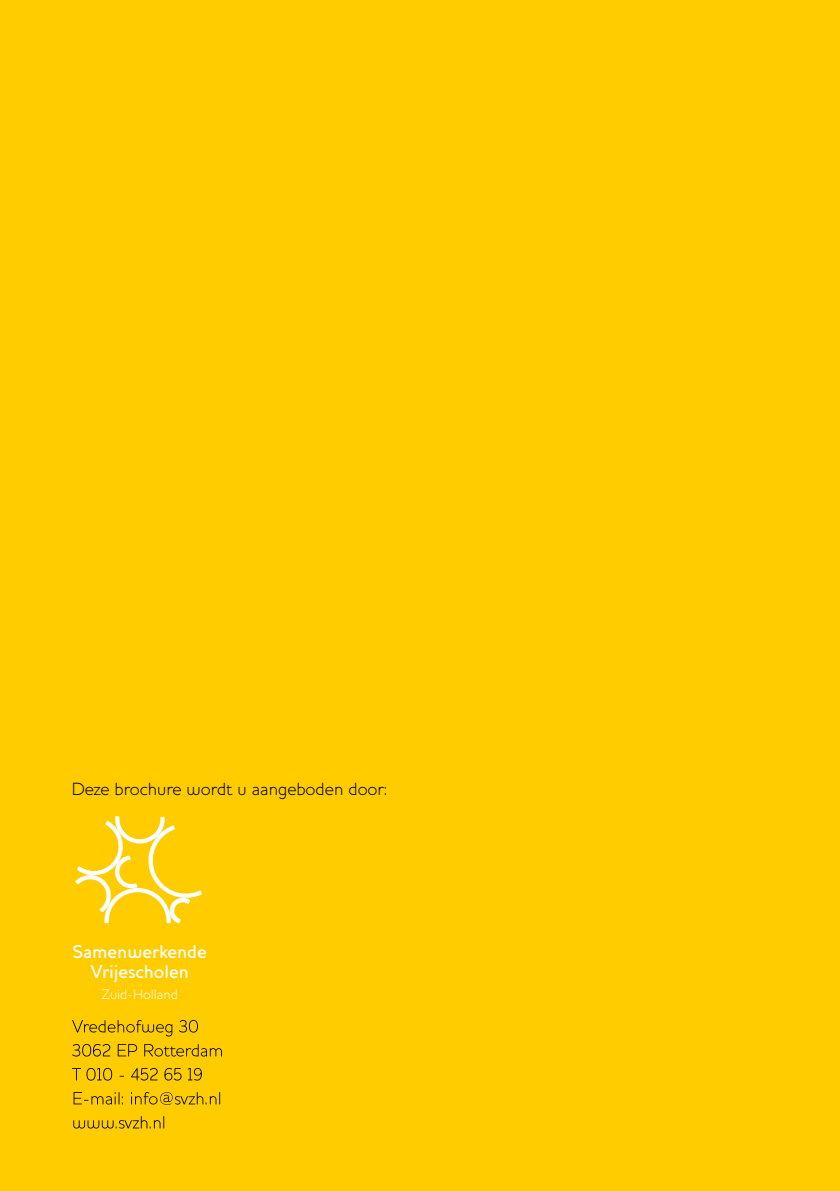
<style>
.page{position:relative;width:840px;height:1191px;background:#fff}
.page>*{position:absolute;margin:0;border:0;box-sizing:border-box;transform-origin:0 0}
.t1{font:500 19px/20.6px "Houschka";color:#fff;text-align:center}
.t2{font:300 18px "Houschka";color:#000}
.t3{font:300 14px "Houschka";color:#fff}
</style>
<div class="page">
<div style="left:0;top:0;width:839px;height:1191px;background:#fc0"></div>
<svg style="left:73px;top:1116px;width:91px;height:12px"></svg>
<svg style="left:73px;top:1092px;width:147px;height:12px"></svg>
<svg style="left:72px;top:1068px;width:130px;height:12px"></svg>
<svg style="left:72px;top:1044px;width:150px;height:12px"></svg>
<svg style="left:72px;top:1020px;width:126px;height:16px"></svg>
<svg style="left:75px;top:816px;width:127px;height:107px"></svg>
<p class="t2" style="left:72px;top:782px;width:317px">Deze brochure wordt u aangeboden door:</p>
<p class="t1" style="left:73px;top:943px;width:135px">Samenwerkende<br>Vrijescholen</p>
<p class="t3" style="left:102px;top:989px;width:77px">Zuid-Holland</p>
</div>
